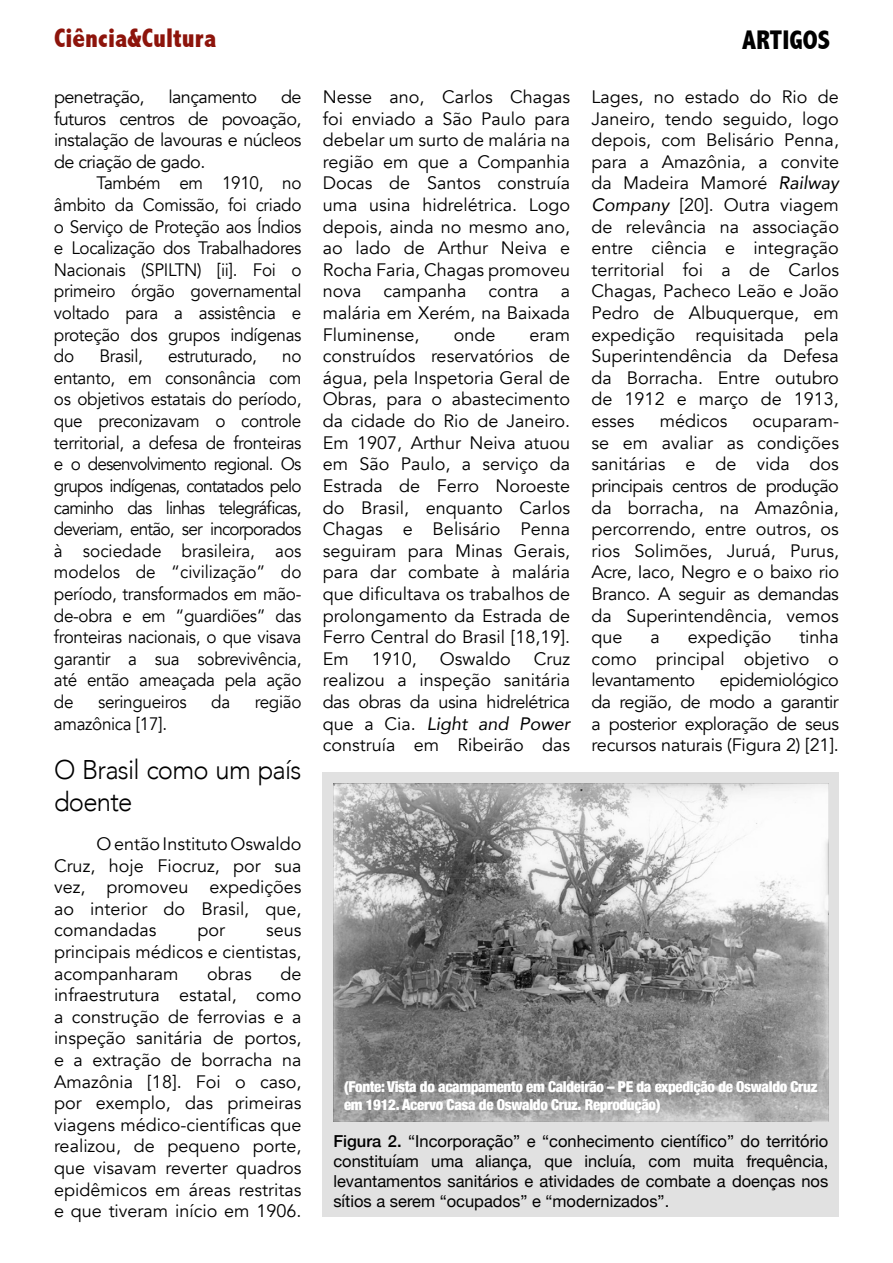
<style>
.page{position:relative;width:893px;height:1263px;background:#fff}
.page>*{position:absolute;margin:0;border:0;box-sizing:border-box;transform-origin:0 0}
.t1{font:300 27px/32.4px "Avenir";letter-spacing:-.03em;color:#000;scale:.95 1}
.t2{font:800 condensed 27px "Abadi";color:#8d140b}
.t3{font:800 condensed 27px "Abadi";color:#000}
.t4{font:18px/21.6px "Avenir";color:#000;text-align:justify}
.t5{font:18px/21.6px "Avenir";color:#000;text-align:justify;scale:.95 1}
.t6{font:18px "Avenir";letter-spacing:-.02em;color:#000;scale:.95 1}
.t7{font:18px "Avenir";letter-spacing:-.03em;color:#000}
.t8{font:16.5px/19.8px "Helvetica Neue";color:#000;text-align:justify}
.t9{font:900 condensed 15px/18px "Helvetica Neue";letter-spacing:-.02em;color:#fff}
.s1{font-style:italic}
.s2{font-weight:500}
</style>
<div class="page">
<div style="left:323px;top:772px;width:516px;height:445px;background:#e1e1e1"></div>
<img style="left:333px;top:783px;width:495px;height:338px">
<h1 class="t2" style="left:54px;top:22px;width:164px">Ciência&amp;Cultura</h1>
<h1 class="t3" style="left:742px;top:25px;width:89px">ARTIGOS</h1>
<p class="t4" style="left:54px;top:86px;width:249px;text-indent:227px">de futuros centros de povoação, instalação de lavouras e núcleos de criação de gado.</p>
<p class="t5" style="left:54px;top:173px;width:262px;text-indent:43px">Também em 1910, no âmbito da Comissão, foi criado o Serviço de Proteção aos Índios e Localização dos Trabalhadores Nacionais (SPILTN) [ii]. Foi o primeiro órgão governamental voltado para a assistência e proteção dos grupos indígenas do</p>
<p class="t7" style="left:54px;top:86px;width:92px">penetração,</p>
<p class="t7" style="left:168px;top:86px;width:90px">lançamento</p>
<p class="t5" style="left:99px;top:346px;width:47px">Brasil,</p>
<p class="t6" style="left:168px;top:345px;width:95px">estruturado,</p>
<p class="t5" style="left:54px;top:346px;width:262px;text-indent:228px">no entanto, em consonância com os objetivos estatais do período, que preconizavam o controle territorial, a defesa de fronteiras e o desenvolvimento regional. Os grupos indígenas, contatados pelo caminho das linhas telegráficas, deveriam, então, ser incorporados à sociedade brasileira, aos modelos de “civilização” do período, transformados em mão&shy;de-obra e em “guardiões” das fronteiras nacionais, o que visava garantir a sua sobrevivência, até então ameaçada pela ação de</p>
<p class="t6" style="left:98px;top:691px;width:95px">seringueiros</p>
<p class="t5" style="left:211px;top:691px;width:21px">da</p>
<p class="t5" style="left:255px;top:691px;width:51px">região</p>
<p class="t6" style="left:54px;top:713px;width:121px">amazônica [17].</p>
<h1 class="t1" style="left:54px;top:753px;width:262px">O Brasil como um país doente</h1>
<p class="t4" style="left:54px;top:833px;width:249px;text-indent:43px">O então Instituto Oswaldo Cruz, hoje Fiocruz, por sua vez, promoveu expedições ao interior do Brasil, que, comandadas</p>
<p class="t4" style="left:54px;top:920px;width:249px;text-indent:212px">seus principais médicos e cientistas, acompanharam</p>
<p class="t4" style="left:197px;top:920px;width:29px">por</p>
<p class="t4" style="left:54px;top:963px;width:249px;text-indent:226px">de infraestrutura estatal, como a construção de ferrovias e a inspeção sanitária de portos, e a extração de borracha na Amazônia [18]. Foi o caso, por exemplo, das primeiras viagens médico-científicas que realizou, de pequeno porte, que visavam reverter quadros epidêmicos em áreas restritas e que tiveram início em 1906.</p>
<p class="t4" style="left:207px;top:963px;width:46px">obras</p>
<p class="t4" style="left:323px;top:86px;width:249px">Nesse ano, Carlos Chagas foi enviado a São Paulo para debelar um surto de malária na região em que a Companhia Docas de Santos construía uma usina hidrelétrica. Logo depois, ainda no mesmo ano, ao lado de Arthur Neiva e Rocha Faria, Chagas promoveu nova campanha contra a malária em Xerém, na Baixada Fluminense,</p>
<p class="t4" style="left:454px;top:324px;width:43px">onde</p>
<p class="t4" style="left:323px;top:324px;width:249px;text-indent:207px">eram construídos reservatórios de água, pela Inspetoria Geral de Obras, para o abastecimento da cidade do Rio de Janeiro.<br>Em 1907, Arthur Neiva atuou em São Paulo, a serviço da Estrada de Ferro Noroeste do Brasil, enquanto Carlos Chagas e Belisário Penna seguiram para Minas Gerais, para dar combate à malária que dificultava os trabalhos de prolongamento da Estrada de Ferro Central do Brasil [18,19].<br>Em</p>
<p class="t4" style="left:372px;top:648px;width:47px">1910,</p>
<p class="t4" style="left:440px;top:648px;width:73px">Oswaldo</p>
<p class="t4" style="left:323px;top:648px;width:249px;text-indent:211px">Cruz realizou a inspeção sanitária das obras da usina hidrelétrica que a Cia. <span class="s1">Light and Power </span>construía em Ribeirão das</p>
<p class="t4" style="left:591px;top:86px;width:249px">Lages, no estado do Rio de Janeiro, tendo seguido, logo depois, com Belisário Penna, para a Amazônia, a convite da Madeira Mamoré <span class="s1">Railway Company</span> [20]. Outra viagem de relevância na associação entre ciência e integração territorial foi a de Carlos Chagas, Pacheco Leão e João Pedro de Albuquerque, em expedição requisitada pela Superintendência da Defesa da Borracha. Entre outubro de 1912 e março de 1913, esses</p>
<p class="t4" style="left:660px;top:410px;width:69px">médicos</p>
<p class="t4" style="left:591px;top:410px;width:249px;text-indent:161px">ocuparam&shy;se em avaliar as condições sanitárias e de vida dos principais centros de produção da borracha, na Amazônia, percorrendo, entre outros, os rios Solimões, Juruá, Purus, Acre, Iaco, Negro e o baixo rio Branco. A seguir as demandas da Superintendência, vemos que</p>
<p class="t4" style="left:591px;top:626px;width:249px;text-indent:208px">tinha como principal objetivo o levantamento</p>
<p class="t4" style="left:650px;top:626px;width:11px">a</p>
<p class="t4" style="left:688px;top:626px;width:85px">expedição</p>
<p class="t4" style="left:591px;top:670px;width:249px;text-indent:128px">epidemiológico da região, de modo a garantir a posterior exploração de seus recursos naturais (Figura 2) [21].</p>
<p class="t9" style="left:344px;top:1077px;width:475px">(Fonte: Vista do acampamento em Caldeirão – PE da expedição de Oswaldo Cruz em 1912. Acervo Casa de Oswaldo Cruz. Reprodução)</p>
<p class="t8" style="left:333px;top:1132px;width:496px"><span class="s2">Figura 2.</span> “Incorporação” e “conhecimento científico” do território constituíam uma aliança, que incluía, com muita frequência, levantamentos sanitários e atividades de combate a doenças nos sítios a serem “ocupados” e “modernizados”.</p>
</div>
